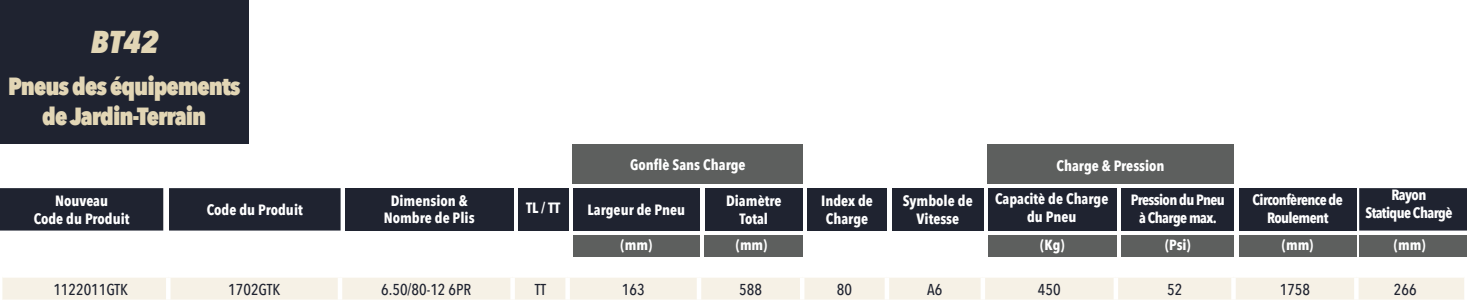
<style>
.page{position:relative;width:1467px;height:300px;background:#fff}
.page>*{position:absolute;margin:0;border:0;box-sizing:border-box;transform-origin:0 0}
.t1{font:italic 800 31.5px "Avenir Next Condensed";color:#e2d6b5}
.t2{font:800 24.75px/29.7px "Avenir Next Condensed";letter-spacing:-.04em;color:#e2d6b5;text-align:center}
.t3{font:500 15.75px "Avenir Next Condensed";color:#1f2330}
.t4{font:700 14.85px/17.8px "Avenir Next Condensed";color:#fff;text-align:center}
.t5{font:700 14.85px/17.8px "Avenir Next Condensed";letter-spacing:-.04em;color:#fff;text-align:center}
.t6{font:700 14.62px "Avenir Next Condensed";color:#fff}
</style>
<div class="page">
<div style="left:0;top:0;width:249px;height:144px;background:#1f2330"></div>
<div style="left:2px;top:278px;width:1462px;height:21px;background:#f6f1e6"></div>
<div style="left:166px;top:277px;width:5px;height:22px;background:#fff"></div>
<hr style="left:338px;top:277px;width:4px;height:22px;background:#fff">
<div style="left:510px;top:277px;width:5px;height:22px;background:#fff"></div>
<div style="left:565px;top:277px;width:5px;height:22px;background:#fff"></div>
<hr style="left:697px;top:277px;width:4px;height:22px;background:#fff">
<hr style="left:800px;top:277px;width:4px;height:22px;background:#fff">
<hr style="left:885px;top:277px;width:4px;height:22px;background:#fff">
<hr style="left:981px;top:277px;width:4px;height:22px;background:#fff">
<hr style="left:1114px;top:277px;width:4px;height:22px;background:#fff">
<div style="left:1231px;top:277px;width:5px;height:22px;background:#fff"></div>
<div style="left:1354px;top:277px;width:5px;height:22px;background:#fff"></div>
<div style="left:573px;top:188px;width:127px;height:42px;background:#1f2330"></div>
<div style="left:705px;top:188px;width:98px;height:42px;background:#1f2330"></div>
<div style="left:345px;top:188px;width:168px;height:42px;background:#1f2330"></div>
<div style="left:807px;top:188px;width:79px;height:42px;background:#1f2330"></div>
<div style="left:518px;top:188px;width:50px;height:42px;background:#1f2330"></div>
<div style="left:1239px;top:188px;width:118px;height:42px;background:#1f2330"></div>
<div style="left:892px;top:188px;width:91px;height:42px;background:#1f2330"></div>
<div style="left:1359px;top:188px;width:108px;height:42px;background:#1f2330"></div>
<div style="left:169px;top:188px;width:172px;height:42px;background:#1f2330"></div>
<div style="left:0;top:188px;width:163px;height:42px;background:#1f2330"></div>
<div style="left:1122px;top:188px;width:112px;height:42px;background:#1f2330"></div>
<div style="left:988px;top:188px;width:129px;height:42px;background:#1f2330"></div>
<div style="left:988px;top:235px;width:129px;height:22px;background:#5d5f5e"></div>
<div style="left:1121px;top:235px;width:112px;height:22px;background:#5d5f5e"></div>
<div style="left:573px;top:235px;width:127px;height:22px;background:#5d5f5e"></div>
<div style="left:705px;top:235px;width:98px;height:22px;background:#5d5f5e"></div>
<div style="left:1239px;top:235px;width:118px;height:22px;background:#5d5f5e"></div>
<div style="left:1359px;top:235px;width:108px;height:22px;background:#5d5f5e"></div>
<div style="left:573px;top:144px;width:230px;height:40px;background:#5d5f5e"></div>
<div style="left:987px;top:144px;width:246px;height:40px;background:#5d5f5e"></div>
<p class="t1" style="left:91px;top:22px;width:69px">BT42</p>
<p class="t2" style="left:8px;top:71px;width:234px">Pneus des équipements de Jardin-Terrain</p>
<p class="t4" style="left:55px;top:191px;width:55px">Nouveau</p>
<p class="t4" style="left:34px;top:209px;width:97px">Code du Produit</p>
<p class="t4" style="left:207px;top:200px;width:97px">Code du Produit</p>
<p class="t4" style="left:630px;top:156px;width:117px">Gonflè Sans Charge</p>
<p class="t4" style="left:391px;top:191px;width:79px">Dimension &amp;</p>
<p class="t4" style="left:384px;top:209px;width:92px">Nombre de Plis</p>
<p class="t4" style="left:588px;top:200px;width:99px">Largeur de Pneu</p>
<p class="t4" style="left:526px;top:198px;width:36px">TL / TT</p>
<p class="t4" style="left:726px;top:192px;width:57px">Diamètre</p>
<p class="t4" style="left:739px;top:210px;width:30px">Total</p>
<p class="t4" style="left:1056px;top:156px;width:110px">Charge &amp; Pression</p>
<p class="t5" style="left:1131px;top:191px;width:96px">Pression du Pneu à Charge max.</p>
<p class="t4" style="left:821px;top:192px;width:53px">Index de<br>Charge</p>
<p class="t4" style="left:903px;top:192px;width:71px">Symbole de<br>Vitesse</p>
<p class="t4" style="left:995px;top:190px;width:115px">Capacitè de Charge du Pneu</p>
<p class="t5" style="left:1252px;top:190px;width:92px">Circonfèrence de<br>Roulement</p>
<p class="t4" style="left:1391px;top:186px;width:36px">Rayon</p>
<p class="t5" style="left:1365px;top:204px;width:88px">Statique Chargè</p>
<p class="t6" style="left:621px;top:236px;width:33px">(mm)</p>
<p class="t6" style="left:736px;top:236px;width:33px">(mm)</p>
<p class="t6" style="left:1040px;top:236px;width:26px">(Kg)</p>
<p class="t6" style="left:1165px;top:236px;width:27px">(Psi)</p>
<p class="t6" style="left:1282px;top:236px;width:33px">(mm)</p>
<p class="t6" style="left:1394px;top:236px;width:33px">(mm)</p>
<p class="t3" style="left:53px;top:280px;width:76px">1122011GTK</p>
<p class="t3" style="left:228px;top:280px;width:53px">1702GTK</p>
<p class="t3" style="left:381px;top:280px;width:92px">6.50/80-12 6PR</p>
<p class="t3" style="left:535px;top:280px;width:13px">TT</p>
<p class="t3" style="left:622px;top:280px;width:24px">163</p>
<p class="t3" style="left:739px;top:280px;width:24px">588</p>
<p class="t3" style="left:837px;top:280px;width:17px">80</p>
<p class="t3" style="left:927px;top:280px;width:17px">A6</p>
<p class="t3" style="left:1038px;top:280px;width:24px">450</p>
<p class="t3" style="left:1167px;top:280px;width:17px">52</p>
<p class="t3" style="left:1280px;top:280px;width:32px">1758</p>
<p class="t3" style="left:1394px;top:280px;width:24px">266</p>
</div>
